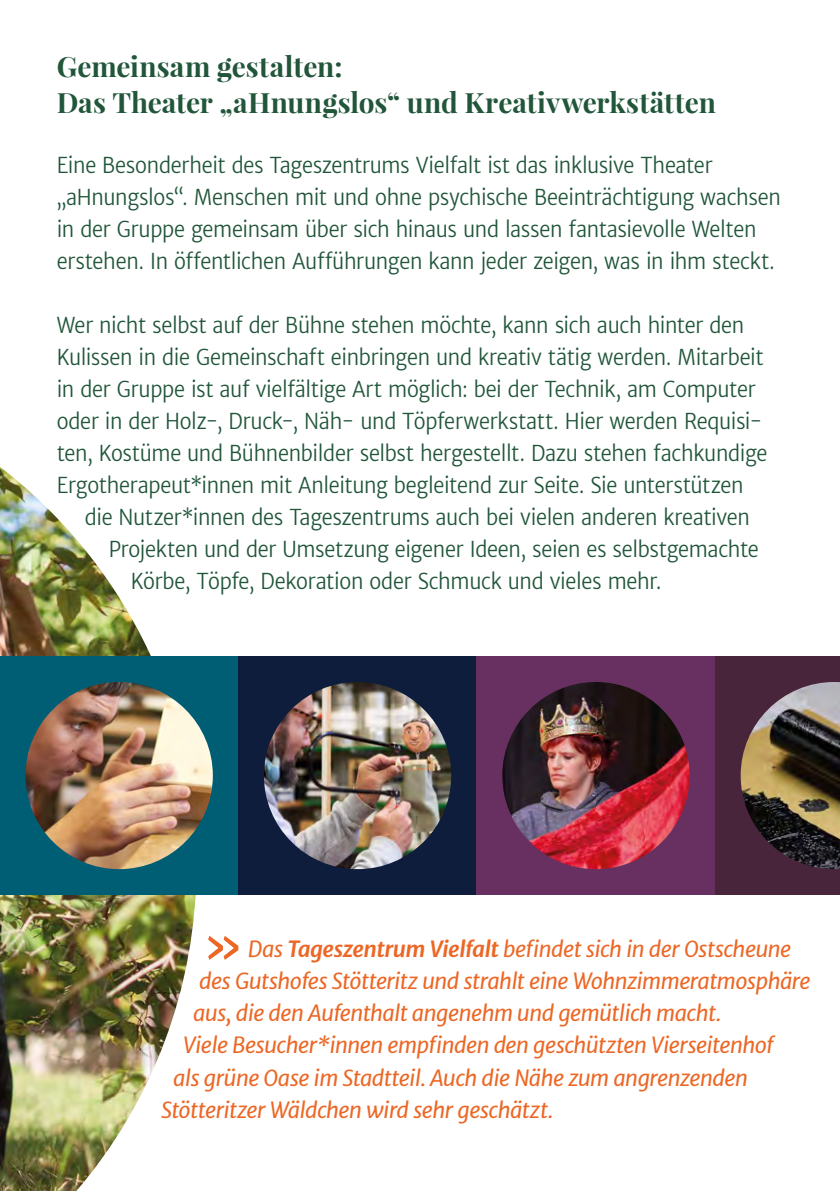
<style>
.page{position:relative;width:840px;height:1191px;background:#fff}
.page>*{position:absolute;margin:0;border:0;box-sizing:border-box;transform-origin:0 0}
.t1{font:700 28px/36px "Playfair Display";letter-spacing:.005em;color:#21563a}
.t2{font:300 22px/32px "Merriweather Sans";letter-spacing:-.015em;color:#21563a;scale:.9 1}
.t3{font:italic 22px "Merriweather Sans";letter-spacing:-.025em;color:#ec6725}
.s1{font-weight:700}
</style>
<div class="page">
<svg style="left:208px;top:936px;width:30px;height:24px"></svg>
<img style="left:0;top:467px;width:196px;height:724px">
<div style="left:0;top:656px;width:238px;height:238px;background:#005e74"></div>
<div style="left:238px;top:656px;width:238px;height:238px;background:#0e1d3b"></div>
<div style="left:476px;top:656px;width:238px;height:238px;background:#683061"></div>
<div style="left:714px;top:656px;width:125px;height:238px;background:#48253a"></div>
<img style="left:502px;top:682px;width:187px;height:187px;border-radius:94px">
<img style="left:26px;top:682px;width:187px;height:187px;border-radius:94px">
<img style="left:740px;top:682px;width:99px;height:187px">
<img style="left:264px;top:682px;width:187px;height:187px;border-radius:94px">
<p class="t1" style="left:57px;top:48px;width:660px">Gemeinsam gestalten:<br>Das Theater „aHnungslos“ und Kreativwerkstätten</p>
<p class="t2" style="left:57px;top:149px;width:805px">Eine Besonderheit des Tageszentrums Vielfalt ist das inklusive Theater „aHnungslos“. Menschen mit und ohne psychische Beeinträchtigung wachsen in der Gruppe gemeinsam über sich hinaus und lassen fantasievolle Welten erstehen. In öffentlichen Aufführungen kann jeder zeigen, was in ihm steckt.</p>
<p class="t2" style="left:57px;top:309px;width:790px">Wer nicht selbst auf der Bühne stehen möchte, kann sich auch hinter den Kulissen in die Gemeinschaft einbringen und kreativ tätig werden. Mitarbeit in der Gruppe ist auf vielfältige Art möglich: bei der Technik, am Computer oder in der Holz-, Druck-, Näh- und Töpferwerkstatt. Hier werden Requisi&shy;ten, Kostüme und Bühnenbilder selbst hergestellt. Dazu stehen fachkundige Ergotherapeut*innen mit Anleitung begleitend zur Seite. Sie unterstützen</p>
<p class="t2" style="left:85px;top:501px;width:740px">die Nutzer*innen des Tageszentrums auch bei vielen anderen kreativen</p>
<p class="t2" style="left:109px;top:533px;width:723px">Projekten und der Umsetzung eigener Ideen, seien es selbstgemachte</p>
<p class="t2" style="left:131px;top:565px;width:591px">Körbe, Töpfe, Dekoration oder Schmuck und vieles mehr.</p>
<p class="t3" style="left:248px;top:936px;width:544px">Das <span class="s1">Tageszentrum Vielfalt</span> befindet sich in der Ostscheune</p>
<p class="t3" style="left:199px;top:968px;width:612px">des Gutshofes Stötteritz und strahlt eine Wohnzimmeratmosphäre</p>
<p class="t3" style="left:193px;top:1000px;width:529px">aus, die den Aufenthalt angenehm und gemütlich macht.</p>
<p class="t3" style="left:183px;top:1032px;width:591px">Viele Besucher*innen empfinden den geschützten Vierseitenhof</p>
<p class="t3" style="left:173px;top:1064px;width:576px">als grüne Oase im Stadtteil. Auch die Nähe zum angrenzenden</p>
<p class="t3" style="left:161px;top:1096px;width:393px">Stötteritzer Wäldchen wird sehr geschätzt.</p>
</div>
